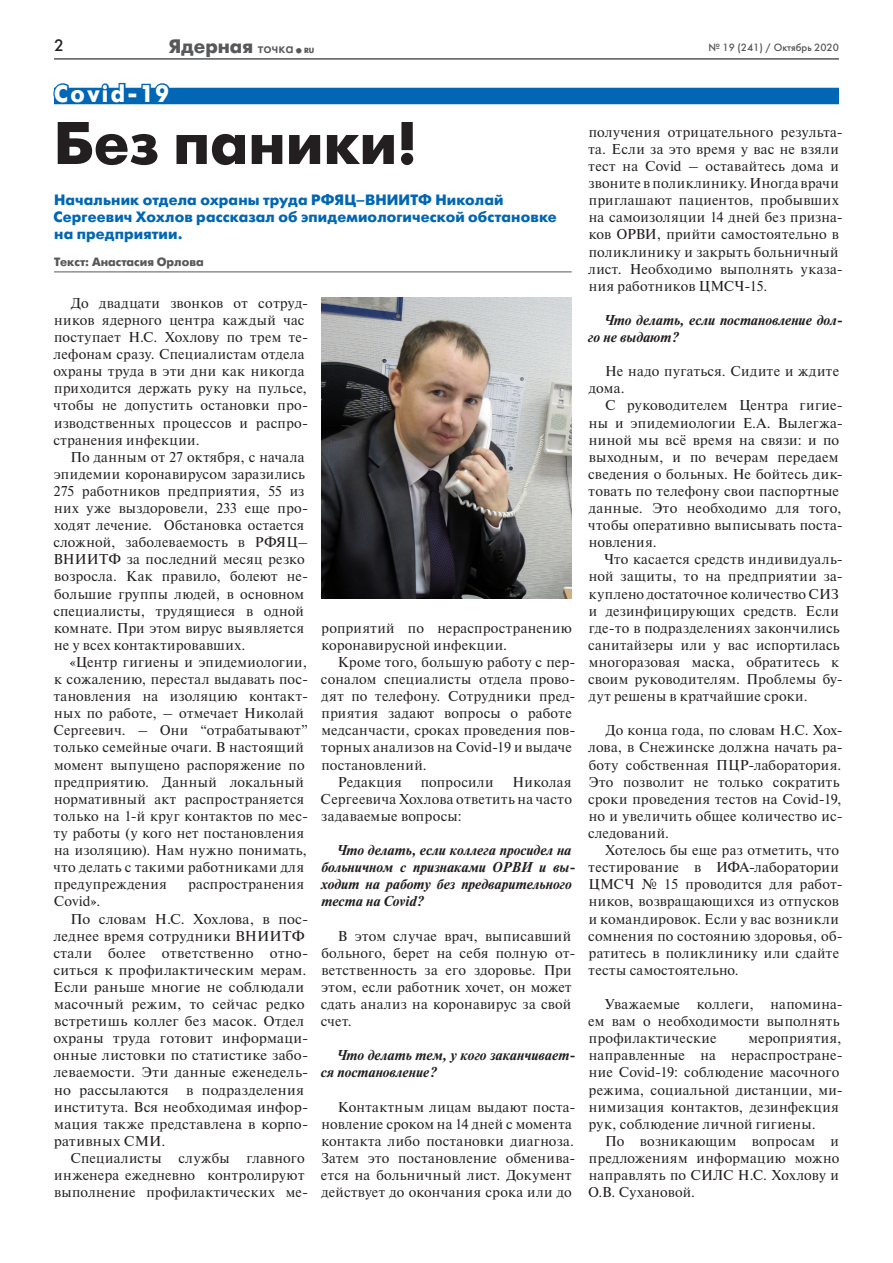
<style>
.page{position:relative;width:893px;height:1263px;background:#fff}
.page>*{position:absolute;margin:0;border:0;box-sizing:border-box;transform-origin:0 0}
.t1{font:700 60px "Futuris C";color:#231f20}
.t2{font:700 24px "Futuris C";letter-spacing:.11em;color:#fff;scale:.93 1}
.t3{font:700 19.5px "Futuris C";color:#57585a}
.t4{font:16.5px "Futuris C";color:#231f20}
.t5{font:700 15px/17.1px "Futuris C";letter-spacing:.01em;color:#0166b3}
.t6{font:14.25px/17.1px "Newton I";letter-spacing:.025em;color:#231f20}
.t7{font:italic 700 14.25px/17.1px "Newton I";color:#231f20}
.t8{font:14.25px "Newton I";letter-spacing:.005em;color:#231f20}
.t9{font:700 12px "Futuris C";color:#57585a}
.t10{font:10.5px "Futuris C";color:#57585a}
.s1{font-weight:400;font-size:15px}
.s2{font-size:7.5px}
</style>
<div class="page">
<hr style="left:54px;top:58px;width:785px;height:2px;background:#57585a">
<div style="left:54px;top:88px;width:785px;height:16px;background:#0166b3"></div>
<svg style="left:53px;top:82px;width:74px;height:23px"></svg>
<svg style="left:140px;top:83px;width:32px;height:22px"></svg>
<hr style="left:54px;top:271px;width:518px;height:1px;background:#57585a">
<img style="left:321px;top:298px;width:251px;height:301px">
<p class="t4" style="left:54px;top:36px;width:11px">2</p>
<h3 class="t3" style="left:169px;top:35px;width:147px">Ядерная <span class="s1">точка</span><sub>•</sub><span class="s2">RU</span></h3>
<p class="t10" style="left:708px;top:41px;width:132px">№ 19 (241) / Октябрь 2020</p>
<h2 class="t2" style="left:54px;top:80px;width:125px">Covid-19</h2>
<h1 class="t1" style="left:54px;top:110px;width:365px">Без паники!</h1>
<p class="t5" style="left:54px;top:192px;width:505px">Начальник отдела охраны труда РФЯЦ–ВНИИТФ Николай<br>Сергеевич Хохлов рассказал об эпидемиологической обстановке на предприятии.</p>
<p class="t9" style="left:54px;top:255px;width:151px">Текст: Анастасия Орлова</p>
<p class="t6" style="left:53px;top:295px;width:256px;text-indent:18px">До двадцати звонков от сотруд&shy;ников ядерного центра каждый час поступает Н.С. Хохлову по трем те&shy;лефонам сразу. Специалистам отдела охраны труда в эти дни как никогда приходится держать руку на пульсе, чтобы не допустить остановки про&shy;изводственных процессов и распро&shy;странения инфекции.</p>
<p class="t6" style="left:53px;top:449px;width:256px;text-indent:17px">По данным от 27 октября, с начала эпидемии коронавирусом заразились 275 работников предприятия, 55 из них уже выздоровели, 233 еще про&shy;ходят лечение. Обстановка остается сложной, заболеваемость в РФЯЦ– ВНИИТФ за последний месяц резко возросла. Как правило, болеют не&shy;большие группы людей, в основном специалисты, трудящиеся в одной комнате. При этом вирус выявляется не у всех контактировавших.</p>
<p class="t6" style="left:53px;top:654px;width:257px;text-indent:16px">«Центр гигиены и эпидемиологии, к сожалению, перестал выдавать пос&shy;тановления на изоляцию контакт&shy;ных по работе, – отмечает Николай<br>Сергеевич. – Они “отрабатывают” только семейные очаги. В настоящий момент выпущено распоряжение по предприятию. Данный локальный нормативный акт распространяется только на 1-й круг контактов по мес&shy;ту работы (у кого нет постановления на изоляцию). Нам нужно понимать, что делать с такими работниками для предупреждения</p>
<p class="t6" style="left:188px;top:876px;width:117px">распространения</p>
<p class="t6" style="left:54px;top:893px;width:48px">Covid».</p>
<p class="t8" style="left:71px;top:911px;width:239px">По словам Н.С. Хохлова, в пос-</p>
<p class="t6" style="left:54px;top:927px;width:252px">леднее время сотрудники ВНИИТФ</p>
<p class="t6" style="left:53px;top:944px;width:256px">стали более ответственно отно-</p>
<p class="t6" style="left:53px;top:962px;width:255px">ситься к профилактическим мерам.</p>
<p class="t6" style="left:54px;top:979px;width:252px">Если раньше многие не соблюдали</p>
<p class="t6" style="left:54px;top:996px;width:252px">масочный режим, то сейчас редко</p>
<p class="t6" style="left:54px;top:1013px;width:251px">встретишь коллег без масок. Отдел</p>
<p class="t6" style="left:53px;top:1030px;width:256px">охраны труда готовит информаци-</p>
<p class="t6" style="left:53px;top:1047px;width:256px">онные листовки по статистике забо-</p>
<p class="t6" style="left:54px;top:1064px;width:256px">леваемости. Эти данные еженедель-</p>
<p class="t6" style="left:54px;top:1081px;width:251px">но рассылаются в подразделения</p>
<p class="t6" style="left:54px;top:1098px;width:256px">института. Вся необходимая инфор-</p>
<p class="t6" style="left:54px;top:1115px;width:256px">мация также представлена в корпо-</p>
<p class="t6" style="left:54px;top:1133px;width:113px">ративных СМИ.</p>
<p class="t6" style="left:70px;top:1150px;width:236px">Специалисты службы главного</p>
<p class="t6" style="left:54px;top:1167px;width:252px">инженера ежедневно контролируют</p>
<p class="t6" style="left:54px;top:1184px;width:256px">выполнение профилактических ме-</p>
<p class="t6" style="left:321px;top:620px;width:252px">роприятий по нераспространению коронавирусной инфекции.</p>
<p class="t6" style="left:338px;top:654px;width:239px">Кроме того, большую работу с пер-</p>
<p class="t6" style="left:321px;top:671px;width:256px">соналом специалисты отдела прово-</p>
<p class="t6" style="left:322px;top:688px;width:255px">дят по телефону. Сотрудники пред-</p>
<p class="t6" style="left:321px;top:705px;width:252px">приятия задают вопросы о работе</p>
<p class="t6" style="left:321px;top:722px;width:256px">медсанчасти, сроках проведения пов-</p>
<p class="t6" style="left:321px;top:739px;width:252px">торных анализов на Сovid-19 и выдаче</p>
<p class="t6" style="left:321px;top:756px;width:107px">постановлений.</p>
<p class="t6" style="left:338px;top:773px;width:65px">Редакция</p>
<p class="t6" style="left:421px;top:773px;width:74px">попросили</p>
<p class="t6" style="left:321px;top:773px;width:253px;text-align:justify;text-indent:192px">Николая Сергеевича Хохлова ответить на часто задаваемые вопросы:</p>
<p class="t7" style="left:321px;top:842px;width:256px;text-indent:15px">Что делать, если коллега просидел на больничном с признаками ОРВИ и вы&shy;ходит на работу без предварительного теста на Сovid?</p>
<p class="t6" style="left:321px;top:927px;width:256px;text-indent:17px">В этом случае врач, выписавший больного, берет на себя полную от&shy;ветственность за его здоровье. При этом, если работник хочет, он может сдать анализ на коронавирус за свой счет.</p>
<p class="t7" style="left:321px;top:1047px;width:256px;text-indent:16px">Что делать тем, у кого заканчивает&shy;ся постановление?</p>
<p class="t6" style="left:321px;top:1098px;width:256px;text-indent:17px">Контактным лицам выдают поста&shy;новление сроком на 14 дней с момента контакта либо постановки диагноза.<br>Затем это постановление обменива&shy;ется на больничный лист. Документ действует до окончания срока или до</p>
<p class="t6" style="left:589px;top:124px;width:256px">получения отрицательного результа&shy;та. Если за это время у вас не взяли тест на Covid – оставайтесь дома и звоните в поликлинику. Иногда врачи приглашают пациентов, пробывших на самоизоляции 14 дней без призна&shy;ков ОРВИ, прийти самостоятельно в поликлинику и закрыть больничный лист. Необходимо выполнять указа&shy;ния работников ЦМСЧ-15.</p>
<p class="t7" style="left:588px;top:312px;width:256px;text-indent:16px">Что делать, если постановление дол&shy;го не выдают?</p>
<p class="t6" style="left:589px;top:363px;width:252px;text-indent:16px">Не надо пугаться. Сидите и ждите дома.</p>
<p class="t6" style="left:588px;top:397px;width:256px;text-indent:17px">С руководителем Центра гигие&shy;ны и эпидемиологии Е.А. Вылегжа&shy;ниной мы всё время на связи: и по выходным, и по вечерам передаем сведения о больных. Не бойтесь дик&shy;товать по телефону свои паспортные данные. Это необходимо для того, чтобы оперативно выписывать поста&shy;новления.</p>
<p class="t6" style="left:588px;top:551px;width:256px;text-indent:16px">Что касается средств индивидуаль&shy;ной защиты, то на предприятии за&shy;куплено достаточное количество СИЗ и дезинфицирующих средств. Если где-то в подразделениях закончились санитайзеры или у вас испортилась многоразовая маска, обратитесь к своим руководителям. Проблемы бу&shy;дут решены в кратчайшие сроки.</p>
<p class="t6" style="left:588px;top:722px;width:256px;text-indent:18px">До конца года, по словам Н.С. Хох&shy;лова, в Снежинске должна начать ра&shy;боту собственная ПЦР-лаборатория.<br>Это позволит не только сократить сроки проведения тестов на Covid-19, но и увеличить общее количество ис&shy;следований.</p>
<p class="t6" style="left:588px;top:842px;width:256px;text-indent:17px">Хотелось бы еще раз отметить, что тестирование в ИФА-лаборатории<br>ЦМСЧ № 15 проводится для работ&shy;ников, возвращающихся из отпусков и командировок. Если у вас возникли сомнения по состоянию здоровья, об&shy;ратитесь в поликлинику или сдайте тесты самостоятельно.</p>
<p class="t6" style="left:588px;top:996px;width:256px;text-indent:16px">Уважаемые коллеги, напомина&shy;ем вам о необходимости выполнять профилактические</p>
<p class="t6" style="left:589px;top:1030px;width:256px;text-indent:160px">мероприятия, направленные на нераспростране&shy;ние Covid-19: соблюдение масочного режима, социальной дистанции, ми&shy;нимизация контактов, дезинфекция рук, соблюдение личной гигиены.</p>
<p class="t6" style="left:588px;top:1133px;width:253px;text-align:justify;text-indent:17px">По возникающим вопросам и предложениям информацию можно направлять по СИЛС Н.С. Хохлову и О.В. Сухановой.</p>
</div>
